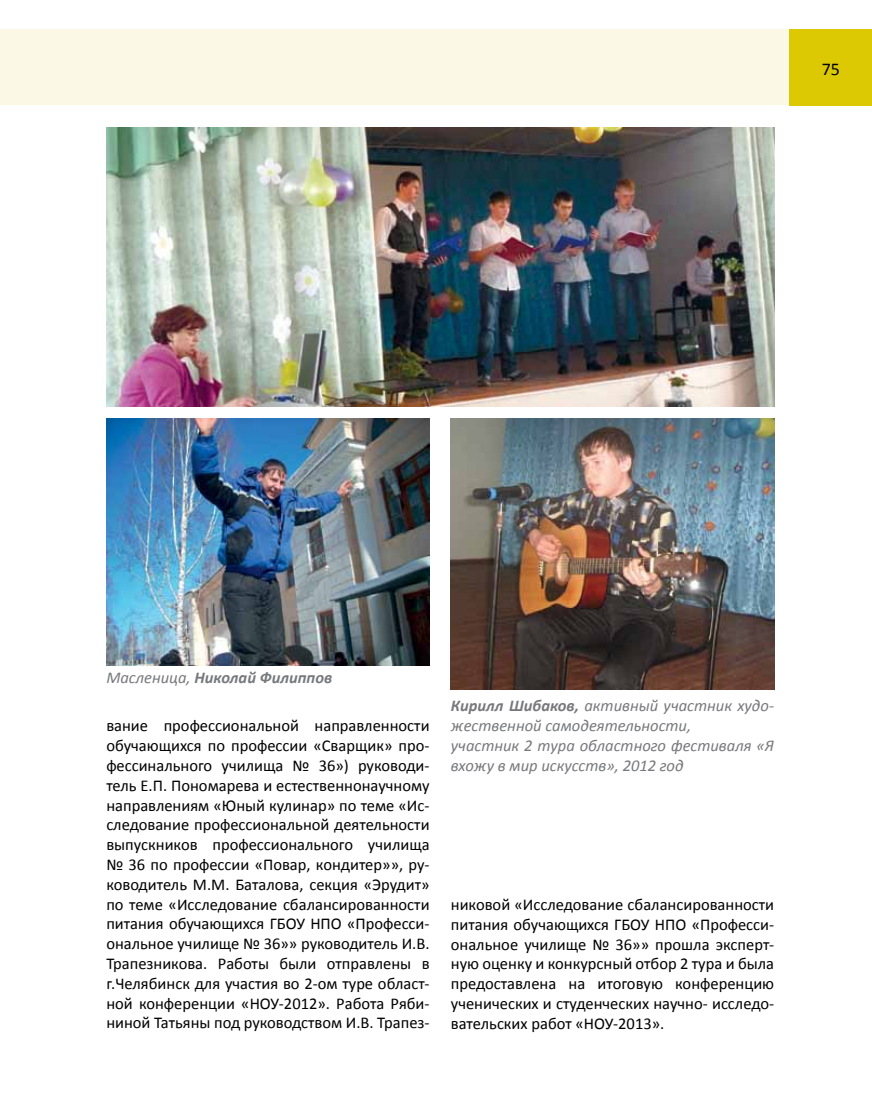
<style>
.page{position:relative;width:872px;height:1106px;background:#fff}
.page>*{position:absolute;margin:0;border:0;box-sizing:border-box;transform-origin:0 0}
.t1{font:18px "Calibri";color:#000}
.t2{font:16.5px/19.8px "Calibri";color:#000;text-align:justify}
.t3{font:italic 16.5px/19.8px "Calibri";color:#77787b}
.t4{font:italic 700 16.5px "Calibri";color:#77787b}
.s1{font-weight:400}
.s2{font-weight:700}
</style>
<div class="page">
<img style="left:106px;top:128px;width:668px;height:279px">
<img style="left:106px;top:418px;width:323px;height:247px">
<img style="left:451px;top:418px;width:323px;height:271px">
<div style="left:0;top:29px;width:789px;height:76px;background:#fbf9e6"></div>
<div style="left:789px;top:29px;width:83px;height:77px;background:#ddc903"></div>
<p class="t1" style="left:821px;top:57px;width:20px">75</p>
<p class="t4" style="left:106px;top:667px;width:227px"><span class="s1">Масленица,</span> Николай Филиппов</p>
<p class="t2" style="left:106px;top:715px;width:325px">вание профессиональной направленности обучающихся по профессии «Сварщик» про&shy;фессинального училища № 36») руководи&shy;тель Е.П. Пономарева и естественнонаучному направлениям «Юный кулинар» по теме «Ис&shy;следование профессиональной деятельности выпускников профессионального училища № 36 по профессии «Повар, кондитер»», ру&shy;ководитель М.М. Баталова, секция «Эрудит» по теме «Исследование сбалансированности питания обучающихся ГБОУ НПО «Професси&shy;ональное училище № 36»» руководитель И.В.<br>Трапезникова. Работы были отправлены в г.Челябинск для участия во 2-ом туре област&shy;ной конференции «НОУ-2012». Работа Ряби&shy;ниной Татьяны под руководством И.В. Трапез-</p>
<p class="t3" style="left:451px;top:695px;width:325px"><span class="s2">Кирилл Шибаков,</span> активный участник худо&shy;жественной самодеятельности,<br>участник 2 тура областного фестиваля «Я вхожу в мир искусств», 2012 год</p>
<p class="t2" style="left:451px;top:893px;width:325px">никовой «Исследование сбалансированности питания обучающихся ГБОУ НПО «Професси&shy;ональное училище № 36»» прошла эксперт&shy;ную оценку и конкурсный отбор 2 тура и была предоставлена на итоговую конференцию ученических и студенческих научно- исследо&shy;вательских работ «НОУ-2013».</p>
</div>
